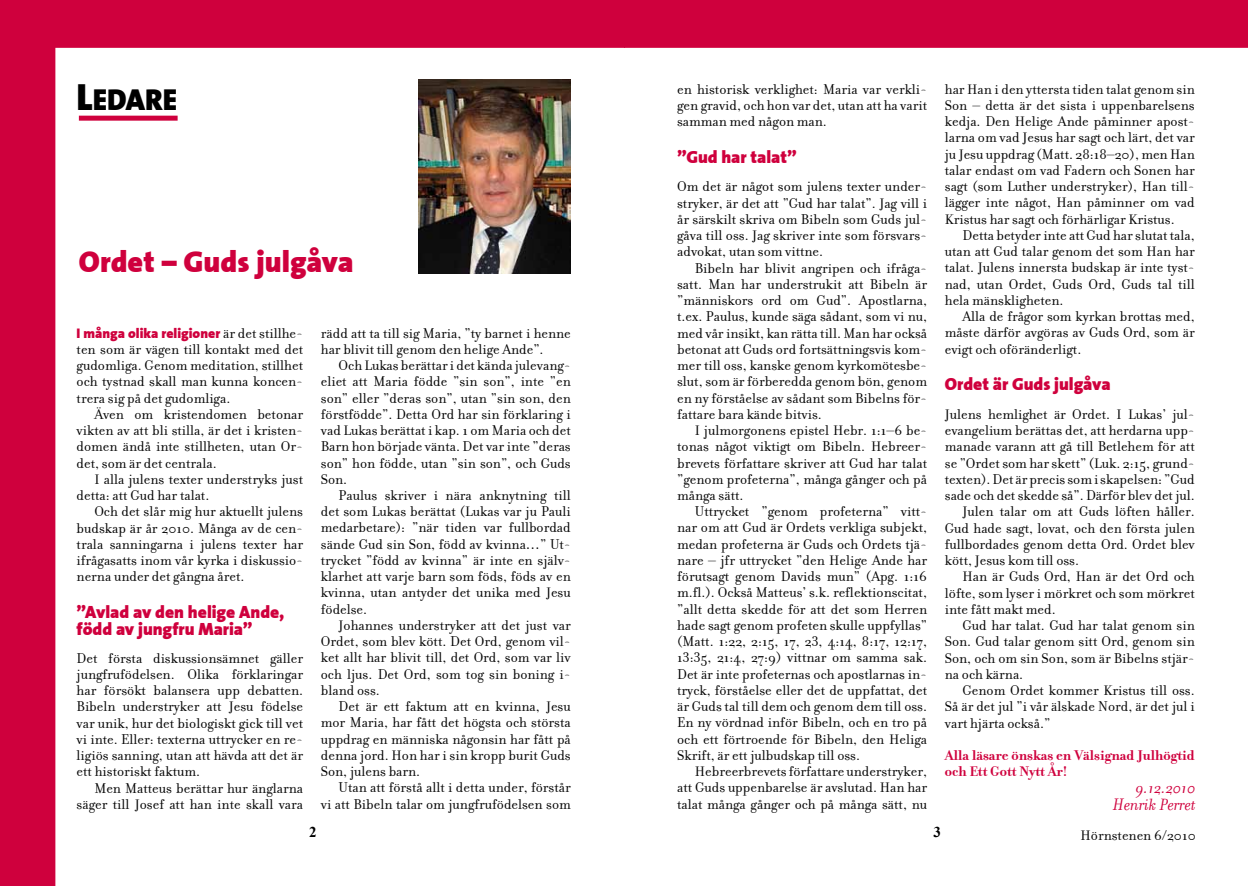
<style>
.page{position:relative;width:1248px;height:886px;background:#fff}
.page>*{position:absolute;margin:0;border:0;box-sizing:border-box;transform-origin:0 0}
.t1{font:30px "The Sans Black Plain";color:#cf003d}
.t2{font:30px "The Sans Black Plain";color:#000}
.t3{font:17.5px/17.5px "The Sans Black Plain";color:#cf003d}
.t4{font:italic 17.5px/17.5px "Filosofia";color:#cf003d;text-align:right}
.t5{font:15px/16.2px "Filosofia";color:#000;text-align:justify}
.t6{font:700 15px/16.2px "Filosofia";color:#cf003d}
.t7{font:700 15px "Times New Roman";color:#000}
.t8{font:13.75px "The Sans Black Plain";color:#cf003d}
.s1{font-size:37.5px}
.s2{font-family:"Filosofia";font-size:15px;color:#000}
</style>
<div class="page">
<div style="left:0;top:48px;width:55px;height:838px;background:#cf003d"></div>
<div style="left:0;top:0;width:1247px;height:48px;background:#cf003d"></div>
<div style="left:79px;top:116px;width:99px;height:5px;background:#cf003d"></div>
<img style="left:418px;top:80px;width:152px;height:193px">
<h1 class="t2" style="left:77px;top:74px;width:102px"><span class="s1">L</span>EDARE</h1>
<h1 class="t1" style="left:79px;top:236px;width:276px">Ordet – Guds julgåva</h1>
<p class="t8" style="left:77px;top:321px;width:228px">I många olika religioner <span class="s2">är det stillhe-</span></p>
<p class="t5" style="left:77px;top:341px;width:228px">ten som är vägen till kontakt med det gudomliga. Genom meditation, stillhet och tystnad skall man kunna koncen&shy;trera sig på det gudomliga.</p>
<p class="t5" style="left:77px;top:406px;width:228px;text-indent:18px">Även om kristendomen betonar vikten av att bli stilla, är det i kristen&shy;domen ändå inte stillheten, utan Or&shy;det, som är det centrala.</p>
<p class="t5" style="left:77px;top:471px;width:228px;text-indent:18px">I alla julens texter understryks just detta: att Gud har talat.</p>
<p class="t5" style="left:77px;top:504px;width:228px;text-indent:18px">Och det slår mig hur aktuellt julens budskap är år 2010. Många av de cen&shy;trala sanningarna i julens texter har ifrågasatts inom vår kyrka i diskussio&shy;nerna under det gångna året.</p>
<p class="t3" style="left:77px;top:602px;width:209px">”Avlad av den helige Ande, född av jungfru Maria”</p>
<p class="t5" style="left:77px;top:650px;width:228px">Det första diskussionsämnet gäller jungfrufödelsen. Olika förklaringar har försökt balansera upp debatten.<br>Bibeln understryker att Jesu födelse var unik, hur det biologiskt gick till vet vi inte. Eller: texterna uttrycker en re&shy;ligiös sanning, utan att hävda att det är ett historiskt faktum.</p>
<p class="t5" style="left:77px;top:780px;width:228px;text-align:right">Men Matteus berättar hur änglarna säger till Josef att han inte skall vara</p>
<p class="t5" style="left:321px;top:325px;width:251px">rädd att ta till sig Maria, ”ty barnet i henne har blivit till genom den helige Ande”.</p>
<p class="t5" style="left:321px;top:357px;width:251px;text-indent:18px">Och Lukas berättar i det kända julevang&shy;eliet att Maria födde ”sin son”, inte ”en son” eller ”deras son”, utan ”sin son, den förstfödde”. Detta Ord har sin förklaring i vad Lukas berättat i kap. 1 om Maria och det Barn hon började vänta. Det var inte ”deras son” hon födde, utan ”sin son”, och Guds Son.</p>
<p class="t5" style="left:321px;top:487px;width:251px;text-indent:18px">Paulus skriver i nära anknytning till det som Lukas berättat (Lukas var ju Pauli medarbetare): ”när tiden var fullbordad sände Gud sin Son, född av kvinna…” Ut&shy;trycket ”född av kvinna” är inte en själv&shy;klarhet att varje barn som föds, föds av en kvinna, utan antyder det unika med Jesu födelse.</p>
<p class="t5" style="left:321px;top:617px;width:251px;text-indent:18px">Johannes understryker att det just var Ordet, som blev kött. Det Ord, genom vil&shy;ket allt har blivit till, det Ord, som var liv och ljus. Det Ord, som tog sin boning i&shy;bland oss.</p>
<p class="t5" style="left:321px;top:699px;width:251px;text-indent:18px">Det är ett faktum att en kvinna, Jesu mor Maria, har fått det högsta och största uppdrag en människa någonsin har fått på denna jord. Hon har i sin kropp burit Guds Son, julens barn.</p>
<p class="t5" style="left:321px;top:780px;width:251px;text-align:right">Utan att förstå allt i detta under, förstår<br>vi att Bibeln talar om jungfrufödelsen som</p>
<p class="t5" style="left:677px;top:81px;width:251px">en historisk verklighet: Maria var verkli&shy;gen gravid, och hon var det, utan att ha varit samman med någon man.</p>
<p class="t3" style="left:677px;top:147px;width:121px">”Gud har talat”</p>
<p class="t5" style="left:677px;top:179px;width:251px">Om det är något som julens texter under&shy;stryker, är det att ”Gud har talat”. Jag vill i år särskilt skriva om Bibeln som Guds jul&shy;gåva till oss. Jag skriver inte som försvars&shy;advokat, utan som vittne.</p>
<p class="t5" style="left:677px;top:260px;width:251px;text-indent:18px">Bibeln har blivit angripen och ifråga&shy;satt. Man har understrukit att Bibeln är ”människors ord om Gud”. Apostlarna, t.ex. Paulus, kunde säga sådant, som vi nu, med vår insikt, kan rätta till. Man har också betonat att Guds ord fortsättningsvis kom&shy;mer till oss, kanske genom kyrkomötesbe&shy;slut, som är förberedda genom bön, genom en ny förståelse av sådant som Bibelns för&shy;fattare bara kände bitvis.</p>
<p class="t5" style="left:677px;top:422px;width:251px;text-indent:18px">I julmorgonens epistel Hebr. 1:1–6 be&shy;tonas något viktigt om Bibeln. Hebreer&shy;brevets författare skriver att Gud har talat ”genom profeterna”, många gånger och på många sätt.</p>
<p class="t5" style="left:677px;top:504px;width:251px;text-indent:18px">Uttrycket ”genom profeterna” vitt&shy;nar om att Gud är Ordets verkliga subjekt, medan profeterna är Guds och Ordets tjä&shy;nare – jfr uttrycket ”den Helige Ande har förutsagt genom Davids mun” (Apg. 1:16 m.fl.). Också Matteus’ s.k. reflektionscitat, ”allt detta skedde fö r att det som Herren hade sagt genom profeten skulle uppfyllas” (Matt. 1:22, 2:15, 17, 23, 4:14, 8:17, 12:17, 13:35, 21:4, 27:9) vittnar om samma sak.<br>Det är inte profeternas och apostlarnas in&shy;tryck, förståelse eller det de uppfattat, det är Guds tal till dem och genom dem till oss.<br>En ny vördnad inför Bibeln, och en tro på och ett förtroende för Bibeln, den Heliga Skrift, är ett julbudskap till oss.</p>
<p class="t5" style="left:677px;top:763px;width:251px;text-indent:18px">Hebreerbrevets författare understryker, att Guds uppenbarelse är avslutad. Han har talat många gånger och på många sätt, nu</p>
<p class="t5" style="left:944px;top:81px;width:251px">har Han i den yttersta tiden talat genom sin Son – detta är det sista i uppenbarelsens kedja. Den Helige Ande påminner apost&shy;larna om vad Jesus har sagt och lärt, det var ju Jesu uppdrag (Matt. 28:18–20), men Han talar endast om vad Fadern och Sonen har sagt (som Luther understryker), Han til - lägger inte något, Han påminner om vad Kristus har sagt och förhärligar Kristus.</p>
<p class="t5" style="left:944px;top:227px;width:251px;text-indent:18px">Detta betyder inte att Gud har slutat tala, utan att Gud talar genom det som Han har talat. Julens innersta budskap är inte tyst&shy;nad, utan Ordet, Guds Ord, Guds tal till hela mänskligheten.</p>
<p class="t5" style="left:944px;top:308px;width:251px;text-indent:18px">Alla de frågor som kyrkan brottas med, måste därför avgöras av Guds Ord, som är evigt och oföränderligt.</p>
<p class="t3" style="left:944px;top:375px;width:167px">Ordet är Guds julgåva</p>
<p class="t5" style="left:944px;top:406px;width:251px">Julens hemlighet är Ordet. I Lukas’ jul-</p>
<p class="t5" style="left:944px;top:422px;width:251px">evangelium berättas det, att herdarna upp-</p>
<p class="t5" style="left:944px;top:439px;width:251px">manade varann att gå till Betlehem för att</p>
<p class="t5" style="left:944px;top:455px;width:251px">se ”Ordet som har skett” (Luk. 2:15, grund-</p>
<p class="t5" style="left:944px;top:471px;width:251px">texten). Det är precis som i skapelsen: ”Gud</p>
<p class="t5" style="left:944px;top:487px;width:251px">sade och det skedde så”. Därför blev det jul.</p>
<p class="t5" style="left:962px;top:504px;width:234px">Julen talar om att Guds löften håller.</p>
<p class="t5" style="left:944px;top:520px;width:251px">Gud hade sagt, lovat, och den första julen</p>
<p class="t5" style="left:944px;top:536px;width:251px">fullbordades genom detta Ord. Ordet blev</p>
<p class="t5" style="left:944px;top:552px;width:136px">kött, Jesus kom till oss.</p>
<p class="t5" style="left:962px;top:569px;width:234px">Han är Guds Ord, Han är det Ord och</p>
<p class="t5" style="left:944px;top:585px;width:251px">löfte, som lyser i mörkret och som mörkret</p>
<p class="t5" style="left:944px;top:601px;width:112px">inte fått makt med.</p>
<p class="t5" style="left:962px;top:617px;width:234px">Gud har talat. Gud har talat genom sin</p>
<p class="t5" style="left:944px;top:634px;width:251px">Son. Gud talar genom sitt Ord, genom sin</p>
<p class="t5" style="left:944px;top:650px;width:251px">Son, och om sin Son, som är Bibelns stjär-</p>
<p class="t5" style="left:944px;top:666px;width:80px">na och kärna.</p>
<p class="t5" style="left:962px;top:682px;width:234px">Genom Ordet kommer Kristus till oss.</p>
<p class="t5" style="left:944px;top:699px;width:251px">Så är det jul ”i vår älskade Nord, är det jul i</p>
<p class="t5" style="left:944px;top:715px;width:107px">vart hjärta också.”</p>
<p class="t6" style="left:944px;top:747px;width:251px">Alla läsare önskas en Välsignad Julhögtid och Ett Gott Nytt År!</p>
<p class="t4" style="left:1113px;top:779px;width:84px">9.12.2010<br>Henrik Perret</p>
<p class="t7" style="left:309px;top:821px;width:9px">2</p>
<p class="t7" style="left:933px;top:821px;width:9px">3</p>
<p class="t5" style="left:1080px;top:827px;width:117px">Hörnstenen 6/2010</p>
</div>
